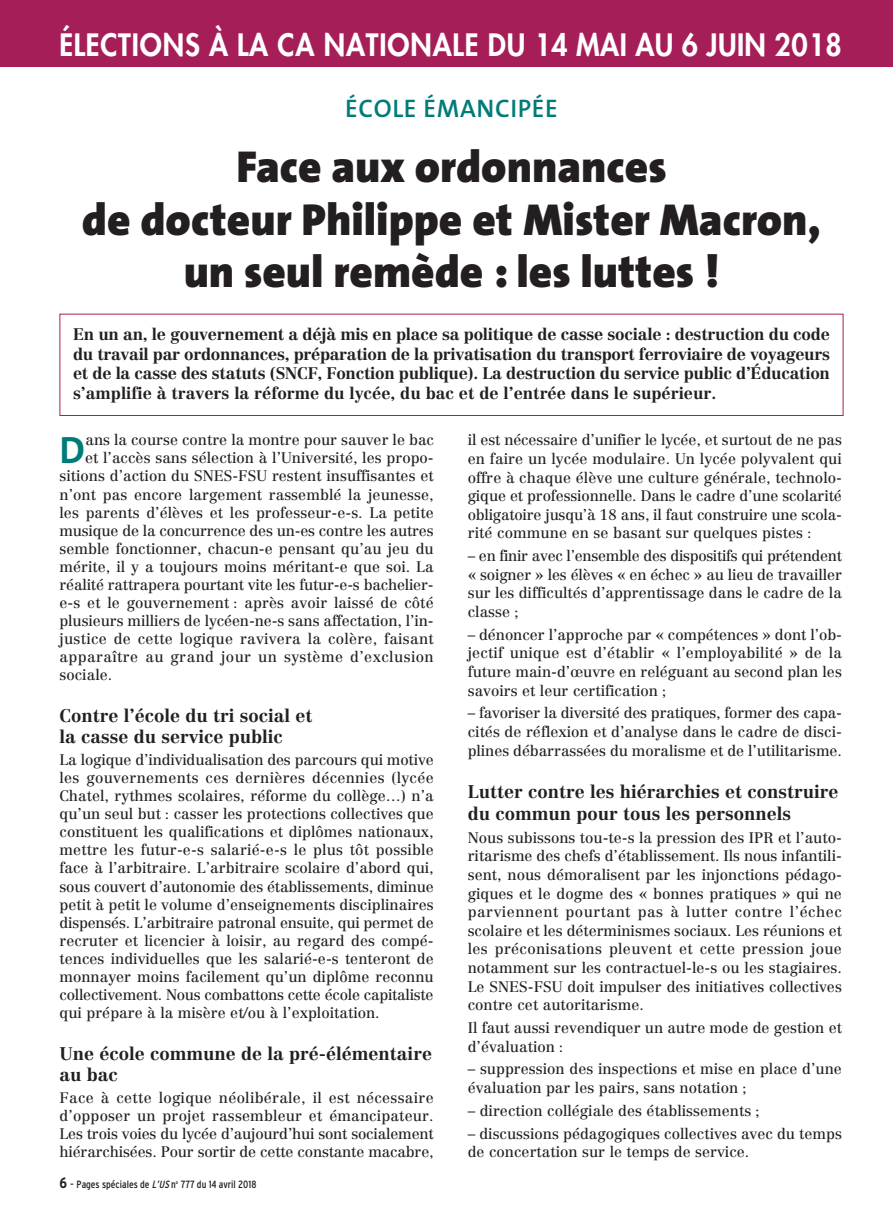
<style>
.page{position:relative;width:893px;height:1221px;background:#fff}
.page>*{position:absolute;margin:0;border:0;box-sizing:border-box;transform-origin:0 0}
.t1{font:900 45px/52.5px "The Sans";color:#231f20;text-align:center}
.t2{font:700 38.25px "The Mix";color:#007c78}
.t3{font:800 30px "Futura";letter-spacing:.03em;color:#fff;scale:.94 1}
.t4{font:600 25.5px "The Sans";letter-spacing:.025em;color:#007c78}
.t5{font:700 18px/21px "Centennial";color:#231f20}
.t6{font:700 16.5px/19.5px "Centennial";color:#231f20;text-align:justify}
.t7{font:15px/18.6px "Centennial";color:#231f20;text-align:justify}
.t8{font:15px "Centennial";letter-spacing:.025em;color:#231f20}
.t9{font:condensed 10.5px "Interstate";color:#231f20}
.s1{font-weight:700;font-size:15px}
.s2{font-stretch:normal}
.s3{font-style:italic}
</style>
<div class="page">
<div style="left:0;top:0;width:893px;height:66px;background:#a61e58"></div>
<div style="left:60px;top:314px;width:783px;height:102px;border:1px solid #a61e58"></div>
<p class="t3" style="left:60px;top:29px;width:834px">ÉLECTIONS À LA CA NATIONALE DU 14 MAI AU 6 JUIN 2018</p>
<p class="t4" style="left:345px;top:98px;width:214px">ÉCOLE ÉMANCIPÉE</p>
<p class="t1" style="left:82px;top:145px;width:741px">Face aux ordonnances<br>de docteur Philippe et Mister Macron, un seul remède : les luttes !</p>
<p class="t6" style="left:73px;top:326px;width:758px">En un an, le gouvernement a déjà mis en place sa politique de casse sociale : destruction du code du travail par ordonnances, préparation de la privatisation du transport ferroviaire de voyageurs et de la casse des statuts (SNCF, Fonction publique). La destruction du service public d’Éducation s’amplifie à travers la réforme du lycée, du bac et de l’entrée dans le supérieur.</p>
<p class="t2" style="left:60px;top:434px;width:27px">D</p>
<p class="t7" style="left:85px;top:432px;width:350px">ans la course contre la montre pour sauver le bac</p>
<p class="t7" style="left:85px;top:450px;width:350px">et l’accès sans sélection à l’Université, les propo-</p>
<p class="t7" style="left:60px;top:468px;width:376px">sitions d’action du SNES-FSU restent insuffisantes et</p>
<p class="t7" style="left:60px;top:486px;width:376px">n’ont pas encore largement rassemblé la jeunesse,</p>
<p class="t7" style="left:60px;top:504px;width:376px">les parents d’élèves et les professeur-e-s. La petite</p>
<p class="t7" style="left:60px;top:522px;width:376px">musique de la concurrence des un-es contre les autres</p>
<p class="t7" style="left:60px;top:540px;width:376px">semble fonctionner, chacun-e pensant qu’au jeu du</p>
<p class="t7" style="left:60px;top:558px;width:376px">mérite, il y a toujours moins méritant-e que soi. La</p>
<p class="t7" style="left:60px;top:576px;width:376px">réalité rattrapera pourtant vite les futur-e-s bachelier-</p>
<p class="t7" style="left:60px;top:594px;width:376px">e-s et le gouvernement : après avoir laissé de côté</p>
<p class="t7" style="left:60px;top:612px;width:376px">plusieurs milliers de lycéen-ne-s sans affectation, l’in-</p>
<p class="t7" style="left:60px;top:630px;width:376px">justice de cette logique ravivera la colère, faisant</p>
<p class="t8" style="left:60px;top:650px;width:376px">apparaître au grand jour un système d’exclusion</p>
<p class="t7" style="left:60px;top:666px;width:54px">sociale.</p>
<p class="t5" style="left:60px;top:706px;width:255px">Contre l’école du tri social et la casse du service public</p>
<p class="t7" style="left:60px;top:752px;width:376px;line-height:18px">La logique d’individualisation des parcours qui motive les gouvernements ces dernières décennies (lycée Chatel, rythmes scolaires, réforme du collège…) n’a qu’un seul but : casser les protections collectives que constituent les qualifications et diplômes nationaux, mettre les futur-e-s salarié-e-s le plus tôt possible face à l’arbitraire. L’arbitraire scolaire d’abord qui, sous couvert d’autonomie des établissements, diminue petit à petit le volume d’enseignements disciplinaires dispensés. L’arbitraire patronal ensuite, qui permet de recruter et licencier à loisir, au regard des compé&shy;tences individuelles que les salarié-e-s tenteront de monnayer moins facilement qu’un diplôme reconnu collectivement. Nous combattons cette école capitaliste qui prépare à la misère et/ou à l’exploitation.</p>
<p class="t5" style="left:60px;top:1044px;width:374px">Une école commune de la pré-élémentaire au bac</p>
<p class="t7" style="left:60px;top:1090px;width:376px;line-height:18px">Face à cette logique néolibérale, il est nécessaire d’opposer un projet rassembleur et émancipateur.<br>Les trois voies du lycée d’aujourd’hui sont socialement hiérarchisées. Pour sortir de cette constante macabre,</p>
<p class="t9" style="left:60px;top:1180px;width:198px"><span class="s1">6</span> <span class="s2">-</span> Pages spéciales de <span class="s3">L’US</span>n<sup>o</sup> 777 du 14 avril 2018</p>
<p class="t7" style="left:468px;top:432px;width:376px">il est nécessaire d’unifier le lycée, et surtout de ne pas en faire un lycée modulaire. Un lycée polyvalent qui offre à chaque élève une culture générale, technolo&shy;gique et professionnelle. Dans le cadre d’une scolarité obligatoire jusqu’à 18 ans, il faut construire une scola&shy;rité commune en se basant sur quelques pistes :</p>
<p class="t7" style="left:468px;top:548px;width:376px">– en finir avec l’ensemble des dispositifs qui prétendent « soigner » les élèves « en échec » au lieu de travailler sur les difficultés d’apprentissage dans le cadre de la classe ;</p>
<p class="t7" style="left:468px;top:626px;width:376px">– dénoncer l’approche par « compétences » dont l’ob&shy;jectif unique est d’établir « l’employabilité » de la future main-d’œuvre en reléguant au second plan les savoirs et leur certification ;</p>
<p class="t7" style="left:468px;top:705px;width:376px">– favoriser la diversité des pratiques, former des capa&shy;cités de réflexion et d’analyse dans le cadre de disci&shy;plines débarrassées du moralisme et de l’utilitarisme.</p>
<p class="t5" style="left:468px;top:782px;width:372px;line-height:21.6px">Lutter contre les hiérarchies et construire du commun pour tous les personnels</p>
<p class="t7" style="left:468px;top:829px;width:376px">Nous subissons tou-te-s la pression des IPR et l’auto&shy;ritarisme des chefs d’établissement. Ils nous infantili&shy;sent, nous démoralisent par les injonctions pédago&shy;giques et le dogme des « bonnes pratiques » qui ne parviennent pourtant pas à lutter contre l’échec scolaire et les déterminismes sociaux. Les réunions et les préconisations pleuvent et cette pression joue notamment sur les contractuel-le-s ou les stagiaires.<br>Le SNES-FSU doit impulser des initiatives collectives contre cet autoritarisme.</p>
<p class="t7" style="left:468px;top:1019px;width:376px">Il faut aussi revendiquer un autre mode de gestion et d’évaluation :</p>
<p class="t7" style="left:468px;top:1061px;width:376px">– suppression des inspections et mise en place d’une évaluation par les pairs, sans notation ;</p>
<p class="t7" style="left:468px;top:1102px;width:293px">– direction collégiale des établissements ;</p>
<p class="t7" style="left:468px;top:1125px;width:376px">– discussions pédagogiques collectives avec du temps de concertation sur le temps de service.</p>
</div>
